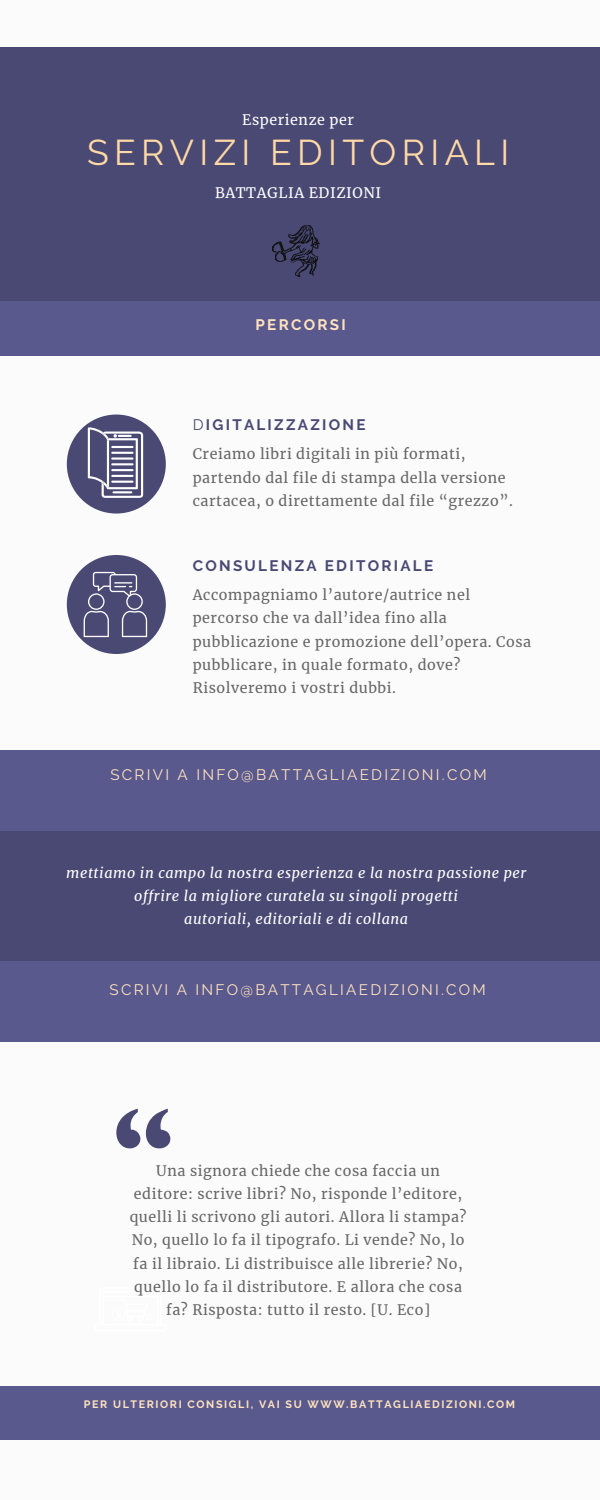
<style>
.page{position:relative;width:600px;height:1500px;background:#fbfbfb}
.page>*{position:absolute;margin:0;border:0;box-sizing:border-box;transform-origin:0 0}
.t1{font:35.7px "Raleway";letter-spacing:.15em;color:#ffd9a6}
.t2{font:15.2px "Raleway";letter-spacing:.15em;color:#ffe3be}
.t3{font:700 15.2px "Raleway";letter-spacing:.15em;color:#4a4974}
.t4{font:700 15.2px "Raleway";letter-spacing:.15em;color:#ffe3be}
.t5{font:14.3px/23.2px "Merriweather";letter-spacing:.04em;color:#666}
.t6{font:italic 14.3px/23.2px "Merriweather";letter-spacing:.04em;color:#fff;text-align:center}
.t7{font:14.3px "Merriweather";letter-spacing:.04em;color:#fff}
.t8{font:700 10.7px "Raleway";letter-spacing:.15em;color:#ffe3be}
.s1{font-weight:400}
</style>
<div class="page">
<div style="left:67px;top:415px;width:99px;height:99px;background:#4a4974;border-radius:50%"></div>
<div style="left:67px;top:555px;width:99px;height:99px;background:#4a4974;border-radius:50%"></div>
<div style="left:0;top:47px;width:600px;height:254px;background:#4a4974"></div>
<div style="left:0;top:801px;width:600px;height:171px;background:#4a4974"></div>
<div style="left:0;top:301px;width:600px;height:55px;background:#5a598e"></div>
<div style="left:0;top:750px;width:600px;height:81px;background:#5a598e"></div>
<div style="left:0;top:961px;width:600px;height:81px;background:#5a598e"></div>
<div style="left:0;top:1386px;width:600px;height:53px;background:#5a598e"></div>
<img style="left:273px;top:226px;width:47px;height:51px">
<svg style="left:88px;top:427px;width:55px;height:71px"></svg>
<svg style="left:84px;top:572px;width:63px;height:65px"></svg>
<svg style="left:116px;top:1109px;width:54px;height:39px"></svg>
<p class="t7" style="left:242px;top:111px;width:113px">Esperienze per</p>
<h1 class="t1" style="left:87px;top:132px;width:424px">SERVIZI EDITORIALI</h1>
<p class="t7" style="left:215px;top:184px;width:168px">BATTAGLIA EDIZIONI</p>
<p class="t4" style="left:256px;top:316px;width:92px">PERCORSI</p>
<p class="t3" style="left:193px;top:416px;width:174px"><span class="s1">D</span>IGITALIZZAZIONE</p>
<p class="t5" style="left:193px;top:443px;width:322px">Creiamo libri digitali in più formati, partendo dal file di stampa della versione cartacea, o direttamente dal file “grezzo”.</p>
<p class="t3" style="left:193px;top:556px;width:242px">CONSULENZA EDITORIALE</p>
<p class="t5" style="left:193px;top:583px;width:340px">Accompagniamo l’autore/autrice nel percorso che va dall’idea fino alla pubblicazione e promozione dell’opera. Cosa pubblicare, in quale formato, dove?<br>Risolveremo i vostri dubbi.</p>
<p class="t2" style="left:110px;top:766px;width:378px">SCRIVI A INFO@BATTAGLIAEDIZIONI.COM</p>
<p class="t6" style="left:66px;top:861px;width:462px">mettiamo in campo la nostra esperienza e la nostra passione per offrire la migliore curatela su singoli progetti<br>autoriali, editoriali e di collana</p>
<p class="t2" style="left:110px;top:981px;width:378px">SCRIVI A INFO@BATTAGLIAEDIZIONI.COM</p>
<p class="t5" style="left:130px;top:1159px;width:338px;text-align:center">Una signora chiede che cosa faccia un editore: scrive libri? No, risponde l’editore, quelli li scrivono gli autori. Allora li stampa?<br>No, quello lo fa il tipografo. Li vende? No, lo fa il libraio. Li distribuisce alle librerie? No, quello lo fa il distributore. E allora che cosa fa? Risposta: tutto il resto. [U. Eco]</p>
<p class="t8" style="left:84px;top:1398px;width:433px">PER ULTERIORI CONSIGLI, VAI SU WWW.BATTAGLIAEDIZIONI.COM</p>
</div>
